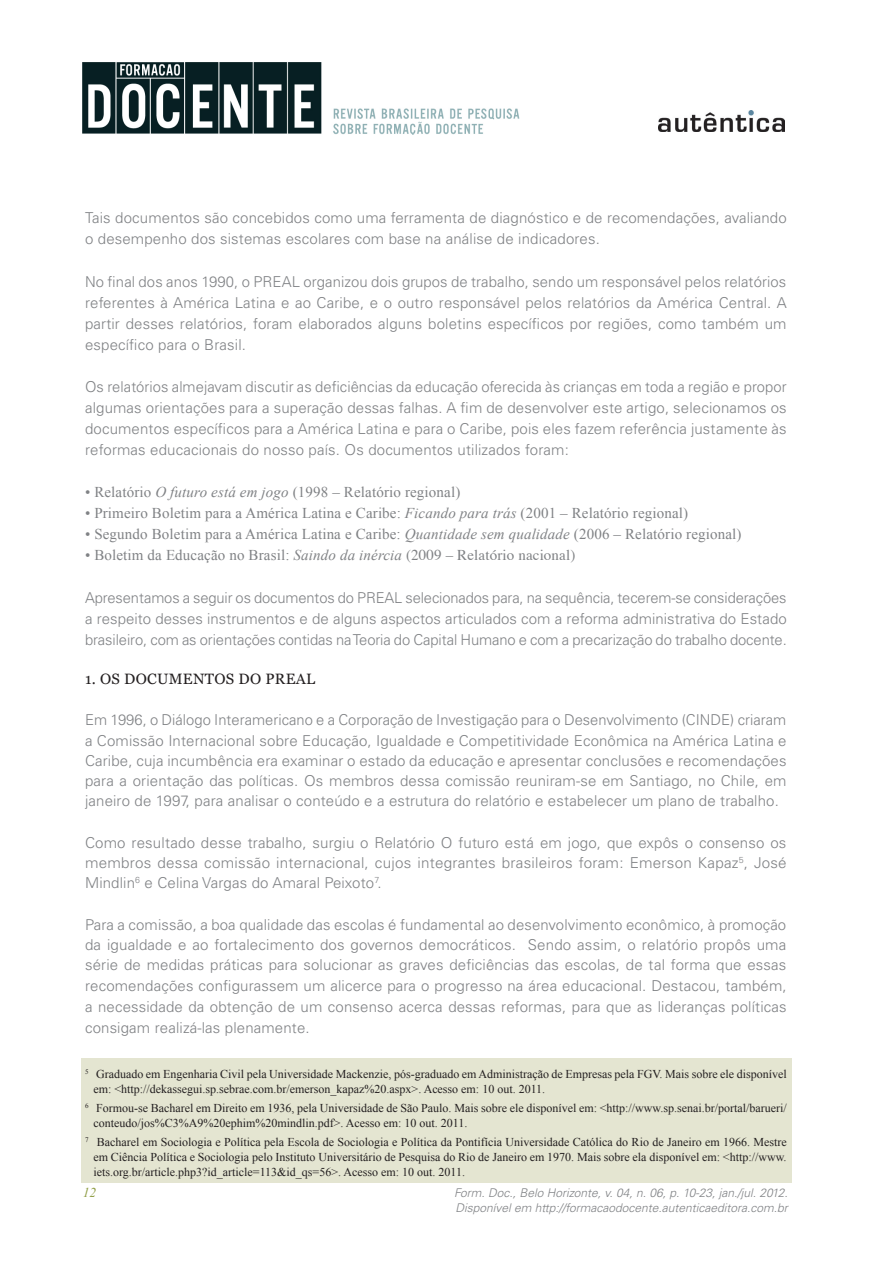
<style>
.page{position:relative;width:893px;height:1263px;background:#fff}
.page>*{position:absolute;margin:0;border:0;box-sizing:border-box;transform-origin:0 0}
.Texto_corrido{font:300 15px/21px "Univers LT Std";letter-spacing:.01em;color:#808285;text-align:justify}
.Texto_corrido-2{font:15px "Times New Roman";letter-spacing:.01em;color:#808285}
.Titulo2{font:15px "Georgia";letter-spacing:.02em;color:#231f20}
.t1{font:italic 13.5px "Times New Roman";color:#919f48}
.Nota_de_Rodape{font:12px/15px "Times New Roman";color:#231f20}
.t2{font:italic 300 12px/14.4px "Univers LT Std";color:#808285}
.s1{font-style:italic}
.s2{font-family:"Times"}
</style>
<div class="page">
<img style="left:83px;top:63px;width:437px;height:72px">
<img style="left:658px;top:110px;width:127px;height:22px">
<div style="left:81px;top:1058px;width:711px;height:124px;background:#e4e5d1"></div>
<p class="Texto_corrido" style="left:85px;top:208px;width:703px">Tais documentos são concebidos como uma ferramenta de diagnóstico e de recomendações, avaliando o desempenho dos sistemas escolares com base na análise de indicadores.</p>
<p class="Texto_corrido" style="left:85px;top:271px;width:703px">No final dos anos 1990, o PREAL organizou dois grupos de trabalho, sendo um responsável pelos relatórios referentes à América Latina e ao Caribe, e o outro responsável pelos relatórios da América Central. A partir desses relatórios, foram elaborados alguns boletins específicos por regiões, como também um específico para o Brasil.</p>
<p class="Texto_corrido" style="left:85px;top:376px;width:703px">Os relatórios almejavam discutir as deficiências da educação oferecida às crianças em toda a região e propor algumas orientações para a superação dessas falhas. A fim de desenvolver este artigo, selecionamos os documentos específicos para a América Latina e para o Caribe, pois eles fazem referência justamente às reformas educacionais do nosso país. Os documentos utilizados foram:</p>
<p class="Texto_corrido-2" style="left:85px;top:482px;width:377px">• Relatório <span class="s1">O futuro está em jogo</span> (1998 – Relatório regional)</p>
<p class="Texto_corrido-2" style="left:85px;top:503px;width:605px">• Primeiro Boletim para a América Latina e Caribe: <span class="s1">Ficando para trás</span> (2001 – Relatório regional)</p>
<p class="Texto_corrido-2" style="left:85px;top:524px;width:658px">• Segundo Boletim para a América Latina e Caribe: <span class="s1">Quantidade sem qualidade</span> (2006 – Relatório regional)</p>
<p class="Texto_corrido-2" style="left:85px;top:545px;width:492px">• Boletim da Educação no Brasil: <span class="s1">Saindo da inércia</span> <span class="s2">(2009 – Relatório nacional)</span></p>
<p class="Texto_corrido" style="left:85px;top:587px;width:703px">Apresentamos a seguir os documentos do PREAL selecionados para, na sequência, tecerem-se considerações a respeito desses instrumentos e de alguns aspectos articulados com a reforma administrativa do Estado brasileiro, com as orientações contidas na Teoria do Capital Humano e com a precarização do trabalho docente.</p>
<p class="Titulo2" style="left:85px;top:670px;width:232px">1. OS DOCUMENTOS DO PREAL</p>
<p class="Texto_corrido" style="left:85px;top:710px;width:703px;line-height:20.2px">Em 1996, o Diálogo Interamericano e a Corporação de Investigação para o Desenvolvimento (CINDE) criaram a Comissão Internacional sobre Educação, Igualdade e Competitividade Econômica na América Latina e Caribe, cuja incumbência era examinar o estado da educação e apresentar conclusões e recomendações para a orientação das políticas. Os membros dessa comissão reuniram-se em Santiago, no Chile, em janeiro de 1997, para analisar o conteúdo e a estrutura do relatório e estabelecer um plano de trabalho.</p>
<p class="Texto_corrido" style="left:85px;top:832px;width:703px;line-height:20.2px">Como resultado desse trabalho, surgiu o Relatório O futuro está em jogo, que expôs o consenso os membros dessa comissão internacional, cujos integrantes brasileiros foram: Emerson Kapaz<sup>5</sup>, José Mindlin<sup>6</sup> e Celina Vargas do Amaral Peixoto<sup>7</sup>.</p>
<p class="Texto_corrido" style="left:85px;top:914px;width:703px;line-height:20.5px">Para a comissão, a boa qualidade das escolas é fundamental ao desenvolvimento econômico, à promoção da igualdade e ao fortalecimento dos governos democráticos. Sendo assim, o relatório propôs uma série de medidas práticas para solucionar as graves deficiências das escolas, de tal forma que essas recomendações configurassem um alicerce para o progresso na área educacional. Destacou, também, a necessidade da obtenção de um consenso acerca dessas reformas, para que as lideranças políticas consigam realizá-las plenamente.</p>
<p class="Nota_de_Rodape" style="left:94px;top:1066px;width:695px;text-indent:-8px"><sup>5</sup> Graduado em Engenharia Civil pela Universidade Mackenzie, pós-graduado em Administração de Empresas pela FGV. Mais sobre ele disponível em: &lt;http://dekassegui.sp.sebrae.com.br/emerson_kapaz%20.aspx&gt;. Acesso em: 10 out. 2011.</p>
<p class="Nota_de_Rodape" style="left:94px;top:1100px;width:695px;text-indent:-8px"><sup>6</sup> Formou-se Bacharel em Direito em 1936, pela Universidade de São Paulo. Mais sobre ele disponível em: &lt;http://www.sp.senai.br/portal/barueri/ conteudo/jos%C3%A9%20ephim%20mindlin.pdf&gt;. Acesso em: 10 out. 2011.</p>
<p class="Nota_de_Rodape" style="left:94px;top:1135px;width:695px;text-align:justify;text-indent:-8px"><sup>7</sup> Bacharel em Sociologia e Política pela Escola de Sociologia e Política da Pontifícia Universidade Católica do Rio de Janeiro em 1966. Mestre em Ciência Política e Sociologia pelo Instituto Universitário de Pesquisa do Rio de Janeiro em 1970. Mais sobre ela disponível em: &lt;http://www. iets.org.br/article.php3?id_article=113&amp;id_qs=56&gt;. Acesso em: 10 out. 2011.</p>
<p class="t1" style="left:83px;top:1183px;width:15px">12</p>
<p class="t2" style="left:454px;top:1186px;width:335px">Form. Doc., Belo Horizonte, v. 04, n. 06, p. 10-23, jan./jul. 2012.<br>Disponível em http://formacaodocente.autenticaeditora.com.br</p>
</div>
